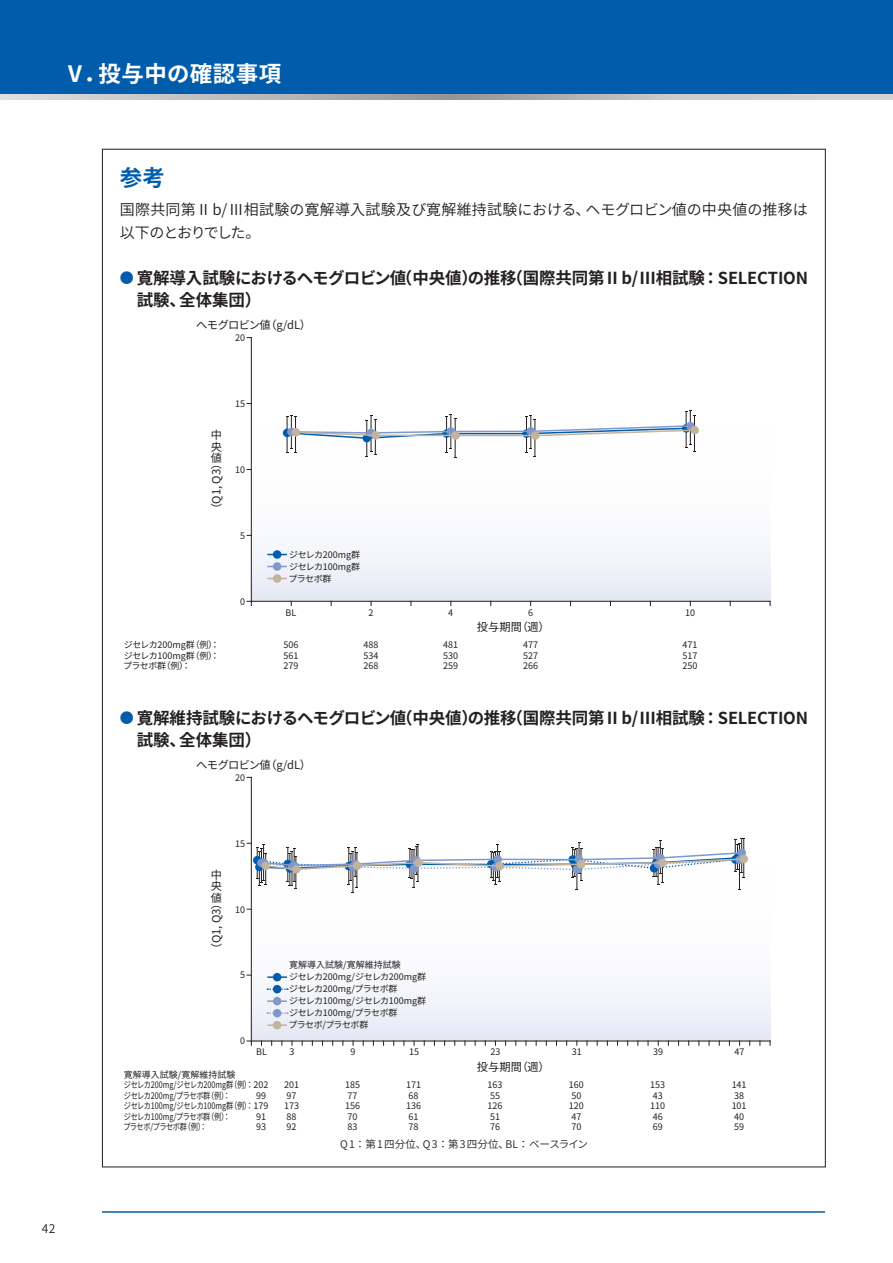
<style>
.page{position:relative;width:893px;height:1263px;background:#fff}
.page>*{position:absolute;margin:0;border:0;box-sizing:border-box;transform-origin:0 0}
.t1{font:700 22.5px "Noto Sans CJ Kjp";letter-spacing:.02em;color:#fff}
.小タイトル{font:700 22.5px "Noto Sans CJ Kjp";color:#015dac}
.t2{font:700 16.5px/22.5px "Noto Sans CJ Kjp";letter-spacing:-.01em;color:#231f20}
.本文{font:600 15px/22.5px "Noto Sans CJ Kjp";letter-spacing:.015em;color:#231f20}
.t3{font:600 12px "Noto Sans CJ Kjp";color:#231f20}
.t4{font:11.25px/11.2px "Noto Sans CJ Kjp";letter-spacing:-.03em;color:#231f20;text-align:justify}
.本文-2{font:600 10.5px "Noto Sans CJ Kjp";letter-spacing:.01em;color:#231f20}
.t5{font:9px/10.5px "Noto Sans CJ Kjp";color:#231f20}
.t6{font:9px/12px "Noto Sans CJ Kjp";letter-spacing:-.03em;color:#231f20}
.s1{font-weight:400;font-size:14.1px;color:#015dac}
</style>
<div class="page">
<hr style="left:102px;top:1211px;width:723px;height:2px;background:#015dac">
<svg style="left:0;top:94px;width:893px;height:6px;background:#bebdbf"></svg>
<div style="left:0;top:0;width:893px;height:94px;background:#015dac"></div>
<svg style="left:251px;top:337px;width:519px;height:265px"></svg>
<div style="left:283px;top:429px;width:8px;height:8px;background:#015dac;border-radius:50%"></div>
<svg style="left:286px;top:410px;width:410px;height:48px"></svg>
<div style="left:292px;top:428px;width:8px;height:8px;background:#c2b39c;border-radius:50%"></div>
<div style="left:371px;top:431px;width:9px;height:9px;background:#c2b39c;border-radius:50%"></div>
<div style="left:451px;top:431px;width:9px;height:9px;background:#c2b39c;border-radius:50%"></div>
<div style="left:531px;top:431px;width:9px;height:9px;background:#c2b39c;border-radius:50%"></div>
<div style="left:690px;top:426px;width:9px;height:8px;background:#c2b39c;border-radius:50%"></div>
<svg style="left:267px;top:554px;width:20px;height:1px"></svg>
<div style="left:273px;top:550px;width:8px;height:9px;background:#015dac;border-radius:50%"></div>
<svg style="left:267px;top:566px;width:20px;height:1px"></svg>
<div style="left:273px;top:562px;width:8px;height:9px;background:#8198cd;border-radius:50%"></div>
<svg style="left:267px;top:578px;width:20px;height:1px"></svg>
<div style="left:273px;top:574px;width:8px;height:9px;background:#c2b39c;border-radius:50%"></div>
<svg style="left:251px;top:777px;width:519px;height:264px"></svg>
<svg style="left:734px;top:838px;width:11px;height:3px"></svg>
<svg style="left:247px;top:841px;width:498px;height:52px"></svg>
<div style="left:261px;top:862px;width:9px;height:8px;background:#c2b39c;border-radius:50%"></div>
<div style="left:292px;top:865px;width:8px;height:8px;background:#c2b39c;border-radius:50%"></div>
<div style="left:353px;top:861px;width:9px;height:9px;background:#c2b39c;border-radius:50%"></div>
<div style="left:414px;top:858px;width:9px;height:9px;background:#c2b39c;border-radius:50%"></div>
<div style="left:495px;top:862px;width:9px;height:8px;background:#c2b39c;border-radius:50%"></div>
<div style="left:577px;top:860px;width:8px;height:8px;background:#c2b39c;border-radius:50%"></div>
<div style="left:658px;top:858px;width:9px;height:9px;background:#c2b39c;border-radius:50%"></div>
<div style="left:740px;top:855px;width:8px;height:8px;background:#c2b39c;border-radius:50%"></div>
<hr style="left:267px;top:976px;width:20px;height:2px;background:#015dac">
<div style="left:273px;top:973px;width:8px;height:8px;background:#015dac;border-radius:50%"></div>
<svg style="left:267px;top:988px;width:21px;height:2px"></svg>
<div style="left:273px;top:985px;width:8px;height:8px;background:#015dac;border-radius:50%"></div>
<hr style="left:267px;top:1000px;width:20px;height:2px;background:#8198cd">
<div style="left:273px;top:997px;width:8px;height:8px;background:#8198cd;border-radius:50%"></div>
<svg style="left:267px;top:1012px;width:21px;height:2px"></svg>
<div style="left:273px;top:1009px;width:8px;height:8px;background:#8198cd;border-radius:50%"></div>
<hr style="left:267px;top:1024px;width:20px;height:2px;background:#c2b39c">
<div style="left:273px;top:1021px;width:8px;height:8px;background:#c2b39c;border-radius:50%"></div>
<h1 class="t1" style="left:64px;top:61px;width:219px">Ⅴ．投与中の確認事項</h1>
<h3 class="t3" style="left:42px;top:1222px;width:15px">42</h3>
<p class="小タイトル" style="left:120px;top:165px;width:47px">参考</p>
<p class="本文" style="left:120px;top:199px;width:690px">国際共同第Ⅱb/Ⅲ相試験の寛解導入試験及び寛解維持試験における、ヘモグロビン値の中央値の推移は以下のとおりでした。</p>
<p class="t2" style="left:137px;top:267px;width:673px;text-indent:-17px"><span class="s1">●</span> 寛解導入試験におけるヘモグロビン値（中央値）の推移（国際共同第Ⅱb/Ⅲ相試験： SELECTION試験、全体集団）</p>
<p class="t5" style="left:235px;top:333px;width:11px">20</p>
<p class="t4" style="left:196px;top:320px;width:117px">ヘモグロビン値（g/dL）</p>
<p class="t4" style="left:211px;top:430px;width:12px">中央値</p>
<p class="t4" style="left:211px;top:458px;width:12px">︵</p>
<p class="t4" style="left:211px;top:504px;width:36px;rotate:-90deg">Q Q,1 3</p>
<p class="t4" style="left:211px;top:504px;width:12px">︶</p>
<p class="t5" style="left:235px;top:398px;width:11px">15</p>
<p class="t5" style="left:235px;top:464px;width:11px">10</p>
<p class="t5" style="left:240px;top:530px;width:6px">5</p>
<p class="t5" style="left:240px;top:596px;width:6px">0</p>
<p class="t5" style="left:289px;top:549px;width:73px;line-height:12px;text-align:justify">ジセレカ200mg群ジセレカ100mg群プラセボ群</p>
<p class="t5" style="left:286px;top:607px;width:12px">BL</p>
<p class="t5" style="left:368px;top:607px;width:6px">2</p>
<p class="t5" style="left:448px;top:607px;width:6px">4</p>
<p class="t5" style="left:528px;top:607px;width:6px">6</p>
<p class="t5" style="left:685px;top:607px;width:11px">10</p>
<p class="t4" style="left:477px;top:622px;width:74px">投与期間（週）</p>
<p class="t5" style="left:123px;top:640px;width:98px;text-align:justify">ジセレカ200mg群（例）：ジセレカ100mg群（例）：プラセボ群（例）：</p>
<p class="t5" style="left:284px;top:640px;width:16px;text-align:justify">506<br>561<br>279</p>
<p class="t5" style="left:363px;top:640px;width:16px;text-align:justify">488<br>534<br>268</p>
<p class="t5" style="left:443px;top:640px;width:16px;text-align:justify">481<br>530<br>259</p>
<p class="t5" style="left:523px;top:640px;width:16px;text-align:justify">477<br>527<br>266</p>
<p class="t5" style="left:683px;top:640px;width:16px;text-align:justify">471<br>517<br>250</p>
<p class="t2" style="left:137px;top:707px;width:673px;text-indent:-17px"><span class="s1">●</span> 寛解維持試験におけるヘモグロビン値（中央値）の推移（国際共同第Ⅱb/Ⅲ相試験： SELECTION試験、全体集団）</p>
<p class="t5" style="left:235px;top:772px;width:11px">20</p>
<p class="t4" style="left:196px;top:760px;width:117px">ヘモグロビン値（g/dL）</p>
<p class="t4" style="left:211px;top:870px;width:12px">中央値</p>
<p class="t4" style="left:211px;top:898px;width:12px">︵</p>
<p class="t4" style="left:211px;top:943px;width:36px;rotate:-90deg">Q Q,1 3</p>
<p class="t4" style="left:211px;top:943px;width:12px">︶</p>
<p class="t5" style="left:235px;top:838px;width:11px">15</p>
<p class="t5" style="left:235px;top:904px;width:11px">10</p>
<p class="t5" style="left:240px;top:970px;width:6px">5</p>
<p class="t5" style="left:240px;top:1036px;width:6px">0</p>
<p class="t5" style="left:256px;top:1047px;width:12px">BL</p>
<p class="t5" style="left:123px;top:1069px;width:147px">寛解導入試験/寛解維持試験<br>ジセレカ200mg/ジセレカ200mg群（例）：202ジセレカ200mg/プラセボ群（例）：<br>ジセレカ100mg/ジセレカ100mg群（例）：179ジセレカ100mg/プラセボ群（例）：<br>プラセボ/プラセボ群（例）：</p>
<p class="t5" style="left:256px;top:1090px;width:11px">99</p>
<p class="t5" style="left:256px;top:1111px;width:11px">91<br>93</p>
<p class="t6" style="left:289px;top:959px;width:139px">寛解導入試験/寛解維持試験<br>ジセレカ200mg/ジセレカ200mg群ジセレカ200mg/プラセボ群<br>ジセレカ100mg/ジセレカ100mg群ジセレカ100mg/プラセボ群<br>プラセボ/プラセボ群</p>
<p class="t5" style="left:289px;top:1047px;width:6px">3</p>
<p class="t5" style="left:284px;top:1080px;width:16px">201<br>97<br>173<br>88<br>92</p>
<p class="t5" style="left:351px;top:1047px;width:6px">9</p>
<p class="t5" style="left:345px;top:1080px;width:16px">185<br>77<br>156<br>70<br>83</p>
<p class="t5" style="left:409px;top:1047px;width:11px">15</p>
<p class="t5" style="left:406px;top:1080px;width:16px">171<br>68<br>136<br>61<br>78</p>
<p class="t5" style="left:490px;top:1047px;width:11px">23</p>
<p class="t5" style="left:487px;top:1080px;width:16px">163<br>55<br>126<br>51<br>76</p>
<p class="t4" style="left:477px;top:1061px;width:74px">投与期間（週）</p>
<p class="t5" style="left:572px;top:1047px;width:11px">31</p>
<p class="t5" style="left:569px;top:1080px;width:16px">160<br>50<br>120<br>47<br>70</p>
<p class="本文-2" style="left:340px;top:1138px;width:249px">Q1：第1四分位、Q3：第3四分位、BL：ベースライン</p>
<p class="t5" style="left:653px;top:1047px;width:11px">39</p>
<p class="t5" style="left:650px;top:1080px;width:16px">153<br>43<br>110<br>46<br>69</p>
<p class="t5" style="left:735px;top:1047px;width:11px">47</p>
<p class="t5" style="left:732px;top:1080px;width:16px">141<br>38<br>101<br>40<br>59</p>
</div>
